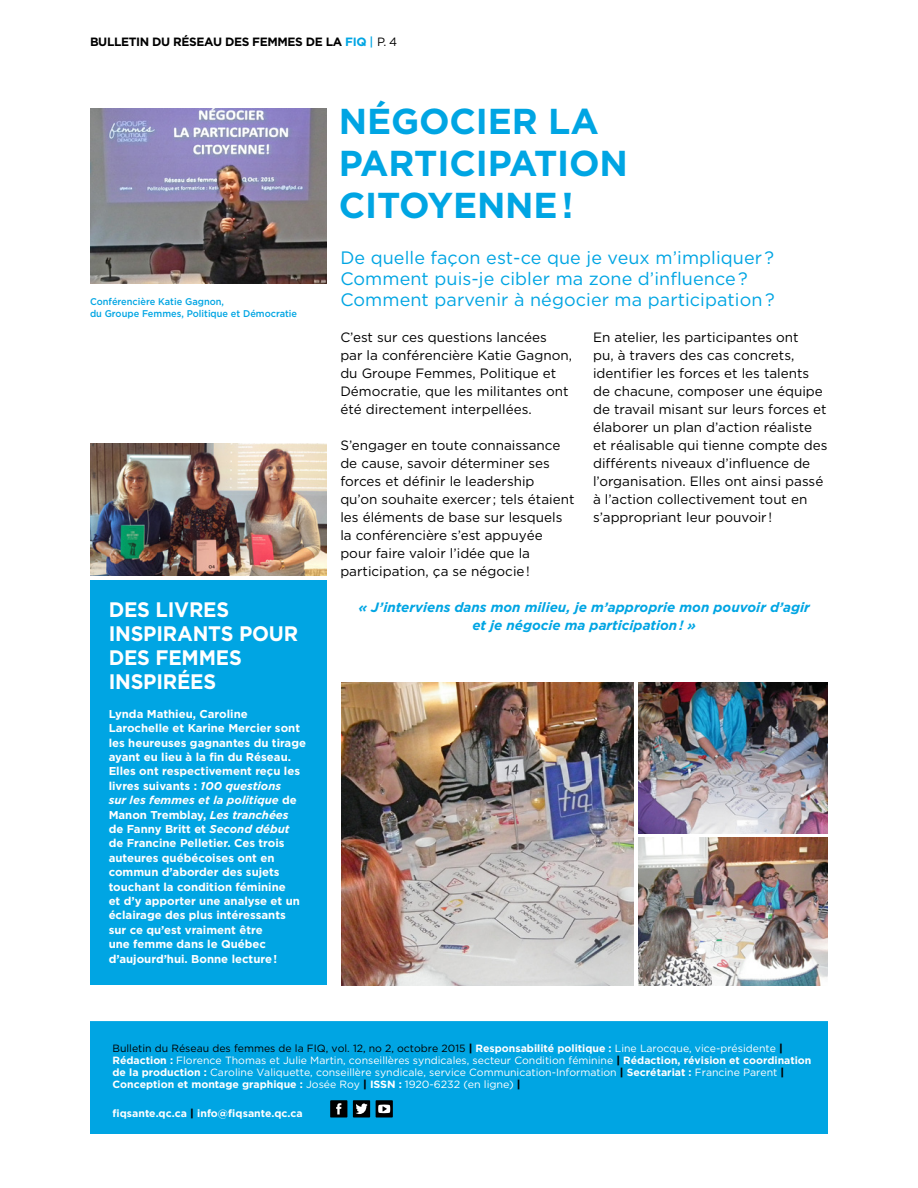
<style>
.page{position:relative;width:918px;height:1188px;background:#fff}
.page>*{position:absolute;margin:0;border:0;box-sizing:border-box;transform-origin:0 0}
.t1{font:700 36px/42px "Gotham";letter-spacing:-.005em;color:#00a5e3}
.t2{font:700 21px/24px "Gotham";letter-spacing:-.01em;color:#fff;scale:.95 1}
.t3{font:18px/21px "Gotham";letter-spacing:.005em;color:#00a5e3}
.t4{font:13.5px/18px "Gotham";color:#000}
.t5{font:italic 700 13.5px/18px "Gotham";color:#00a5e3;text-align:center}
.t6{font:700 12px "Gotham";letter-spacing:-.03em;color:#000}
.t7{font:700 11.4px/14.4px "Gotham";color:#fff}
.t8{font:10.5px/12px "Gotham";color:#fff}
.t9{font:700 10.5px "Gotham";letter-spacing:.005em;color:#fff}
.t10{font:500 9.75px/12px "Gotham";color:#00a5e3;scale:.95 1}
.s1{color:#00a5e3}
.s2{font-weight:500;color:#00a5e3}
.s3{font-weight:400}
.s4{font-style:italic}
.s5{color:#000}
.s6{font-weight:900;color:#000}
.s7{font-weight:700}
</style>
<div class="page">
<img style="left:90px;top:108px;width:237px;height:176px">
<div style="left:94px;top:1026px;width:730px;height:104px;background:#00a5e3"></div>
<div style="left:90px;top:1021px;width:738px;height:113px;border:9px solid #00a5e3"></div>
<div style="left:330px;top:1100px;width:17px;height:17px;background:#000"></div>
<svg style="left:336px;top:1103px;width:5px;height:11px"></svg>
<svg style="left:376px;top:1100px;width:17px;height:18px"></svg>
<svg style="left:378px;top:1105px;width:12px;height:8px"></svg>
<div style="left:353px;top:1100px;width:17px;height:18px;background:#000"></div>
<svg style="left:356px;top:1104px;width:12px;height:10px"></svg>
<div style="left:90px;top:580px;width:237px;height:406px;background:#00a5e3"></div>
<img style="left:90px;top:443px;width:237px;height:133px">
<img style="left:638px;top:838px;width:190px;height:148px">
<img style="left:341px;top:682px;width:293px;height:304px">
<img style="left:638px;top:683px;width:190px;height:150px">
<p class="t6" style="left:90px;top:35px;width:17px">Bulletin</p>
<p class="t6" style="left:152px;top:35px;width:46px">du Réseau</p>
<p class="t6" style="left:225px;top:35px;width:9px">des</p>
<p class="t6" style="left:252px;top:35px;width:147px">femmes de la <span class="s1">FIQ</span> <span class="s2">|</span> <span class="s3">p. 4</span></p>
<p class="t10" style="left:90px;top:296px;width:220px">Conférencière Katie Gagnon,<br>du Groupe Femmes, Politique et Démocratie</p>
<h2 class="t2" style="left:109px;top:597px;width:201px">DEs LIVRES<br>INSPIRANTS POUR<br>DES FEMM ES<br>INSPIRéES</h2>
<p class="t7" style="left:109px;top:706px;width:199px">Lynda Mathieu, Caroline<br>Larochelle et Karine Mercier sont les heureuses gagnantes du tirage ayant eu lieu à la fin du Réseau.<br>Elles ont respectivement reçu les livres suivants : <span class="s4">100 questions<br>sur les femmes et la politique</span> de<br>M anon Tremblay, <span class="s4">Les tranchées </span>de Fanny Britt et <span class="s4">Second début </span>de Francine Pelletier. Ces trois auteures québécoises ont en commun d’aborder des sujets touchant la condition féminine<br>et d’y apporter une analyse et un éclairage des plus intéressants sur ce qu’est vraiment être<br>une femme dans le Québec d’aujourd’hui. Bonne lecture!</p>
<h1 class="t1" style="left:339px;top:100px;width:291px">NÉGOCIER LA<br>PARTICIPATION<br>CITOYENNE!</h1>
<h3 class="t3" style="left:340px;top:247px;width:436px">De quelle façon est-ce que je veux m’impliquer ?<br>Comment puis-je cibler ma zone d’influence?<br>Comment parvenir à négocier ma participation?</h3>
<p class="t4" style="left:340px;top:328px;width:233px">C’est sur ces questions lancées par la conférencière Katie Gagnon, du Groupe Femmes, Politique et Démocratie, que les militantes ont été directement interpellées.</p>
<p class="t4" style="left:340px;top:436px;width:236px">S’engager en toute connaissance de cause, savoir déterminer ses forces et définir le leadership qu’on souhaite exercer ; tels étaient les éléments de base sur lesquels la conférencière s’est appuyée pour faire valoir l’idée que la participation, ça se négocie!</p>
<p class="t4" style="left:593px;top:328px;width:236px">En atelier, les participantes ont<br>pu, à travers des cas concrets, identifier les forces et les talents de chacune, composer une équipe de travail misant sur leurs forces et élaborer un plan d’action réaliste et réalisable qui tienne compte des différents niveaux d’influence de l’organisation. Elles ont ainsi passé à l’action collectivement tout en s’appropriant leur pouvoir !</p>
<p class="t5" style="left:359px;top:598px;width:453px">« J’interviens dans mon milieu, je m’approprie mon pouvoir d’agir et je négocie ma participation! »</p>
<p class="t8" style="left:112px;top:1042px;width:701px"><span class="s5">Bulletin du Réseau des femmes de la FIQ, vol. 12, no 2, octobre 2015</span> <span class="s6">|</span> <span class="s7">Responsabilité politique :</span> Line Larocque, vice-présidente <span class="s6">| </span><span class="s7">Rédaction :</span> Florence Thomas et Julie Martin, conseillères syndicales, secteur Condition féminine <span class="s6">|</span> <span class="s7">Rédaction, révision et coordination de la production :</span> Caroline Valiquette, conseillère syndicale, service Communication-Information <span class="s6">|</span> <span class="s7">Secrétariat :</span> Francine Parent <span class="s6">| </span><span class="s7">Conception et montage graphique :</span> Josée Roy <span class="s6">|</span> <span class="s7">ISSN :</span> 1920-6232 (en ligne) <span class="s6">|</span></p>
<p class="t9" style="left:113px;top:1107px;width:192px">fiqsante.qc.ca <span class="s6">|</span> info@fiqsante.qc.ca</p>
</div>
